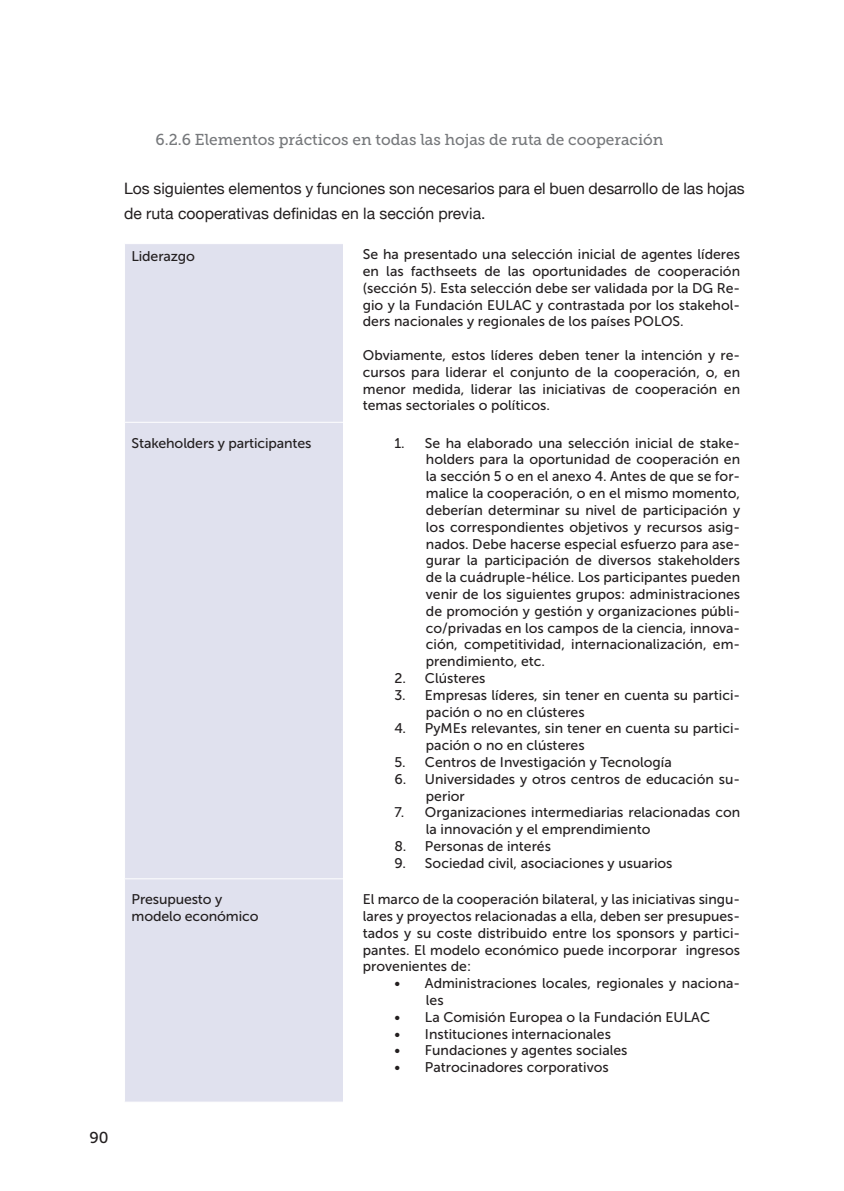
<style>
.page{position:relative;width:844px;height:1191px;background:#fff}
.page>*{position:absolute;margin:0;border:0;box-sizing:border-box;transform-origin:0 0}
.t1{font:15.75px/24.5px "Helvetica Neue";color:#231f20}
.t2{font:15.75px "Museo Slab 500";color:#76787b}
.t3{font:15.75px "Museo Slab 500";color:#231f20}
.t4{font:14px/16.8px "Museo Sans 500";color:#231f20}
</style>
<div class="page">
<div style="left:125px;top:244px;width:218px;height:857px;background:#e0e1ee"></div>
<hr style="left:124px;top:422px;width:219px;height:1px;background:#fff">
<hr style="left:124px;top:878px;width:219px;height:1px;background:#fff">
<p class="t2" style="left:156px;top:131px;width:509px">6.2.6 Elementos prácticos en todas las hojas de ruta de cooperación</p>
<p class="t1" style="left:124px;top:177px;width:622px">Los siguientes elementos y funciones son necesarios para el buen desarrollo de las hojas de ruta cooperativas definidas en la sección previa.</p>
<p class="t4" style="left:131px;top:248px;width:65px">Liderazgo</p>
<p class="t4" style="left:363px;top:246px;width:379px;text-align:justify">Se ha presentado una selección inicial de agentes líderes en las facthseets de las oportunidades de cooperación (sección 5). Esta selección debe ser validada por la DG Re&shy;gio y la Fundación EULAC y contrastada por los stakehol&shy;ders nacionales y regionales de los países POLOS.</p>
<p class="t4" style="left:363px;top:347px;width:379px;text-align:justify">Obviamente, estos líderes deben tener la intención y re&shy;cursos para liderar el conjunto de la cooperación, o, en menor medida, liderar las iniciativas de cooperación en temas sectoriales o políticos.</p>
<p class="t4" style="left:131px;top:434px;width:181px">Stakeholders y participantes</p>
<p class="t4" style="left:426px;top:434px;width:316px;text-align:justify;text-indent:-32px">1. Se ha elaborado una selección inicial de stake&shy;holders para la oportunidad de cooperación en la sección 5 o en el anexo 4. Antes de que se for&shy;malice la cooperación, o en el mismo momento, deberían determinar su nivel de participación y los correspondientes objetivos y recursos asig&shy;nados. Debe hacerse especial esfuerzo para ase&shy;gurar la participación de diversos stakeholders de la cuádruple-hélice. Los participantes pueden venir de los siguientes grupos: administraciones de promoción y gestión y organizaciones públi&shy;co/privadas en los campos de la ciencia, innova&shy;ción, competitividad, internacionalización, em&shy;prendimiento, etc.</p>
<p class="t4" style="left:394px;top:670px;width:93px">2. Clústeres</p>
<p class="t4" style="left:426px;top:686px;width:316px;text-indent:-32px">3. Empresas líderes, sin tener en cuenta su partici&shy;pación o no en clústeres</p>
<p class="t4" style="left:426px;top:720px;width:316px;text-indent:-32px">4. PyMEs relevantes, sin tener en cuenta su partici&shy;pación o no en clústeres</p>
<p class="t4" style="left:394px;top:754px;width:279px">5. Centros de Investigación y Tecnología</p>
<p class="t4" style="left:426px;top:770px;width:315px;text-indent:-32px">6. Universidades y otros centros de educación su&shy;perior</p>
<p class="t4" style="left:426px;top:804px;width:316px;text-indent:-32px">7. Organizaciones intermediarias relacionadas con la innovación y el emprendimiento</p>
<p class="t4" style="left:394px;top:838px;width:158px">8. Personas de interés</p>
<p class="t4" style="left:394px;top:854px;width:279px">9. Sociedad civil, asociaciones y usuarios</p>
<p class="t4" style="left:131px;top:891px;width:128px">Presupuesto y modelo económico</p>
<p class="t4" style="left:363px;top:891px;width:379px;text-align:justify">El marco de la cooperación bilateral, y las iniciativas singu&shy;lares y proyectos relacionadas a ella, deben ser presupues&shy;tados y su coste distribuido entre los sponsors y partici&shy;pantes. El modelo económico puede incorporar ingresos provenientes de:</p>
<p class="t4" style="left:426px;top:975px;width:316px;text-indent:-32px">• Administraciones locales, regionales y naciona&shy;les</p>
<p class="t4" style="left:394px;top:1008px;width:317px">• La Comisión Europea o la Fundación EULAC</p>
<p class="t4" style="left:394px;top:1025px;width:218px">• Instituciones internacionales</p>
<p class="t4" style="left:394px;top:1042px;width:234px">• Fundaciones y agentes sociales</p>
<p class="t4" style="left:394px;top:1059px;width:216px">• Patrocinadores corporativos</p>
<p class="t3" style="left:89px;top:1129px;width:21px">90</p>
</div>
